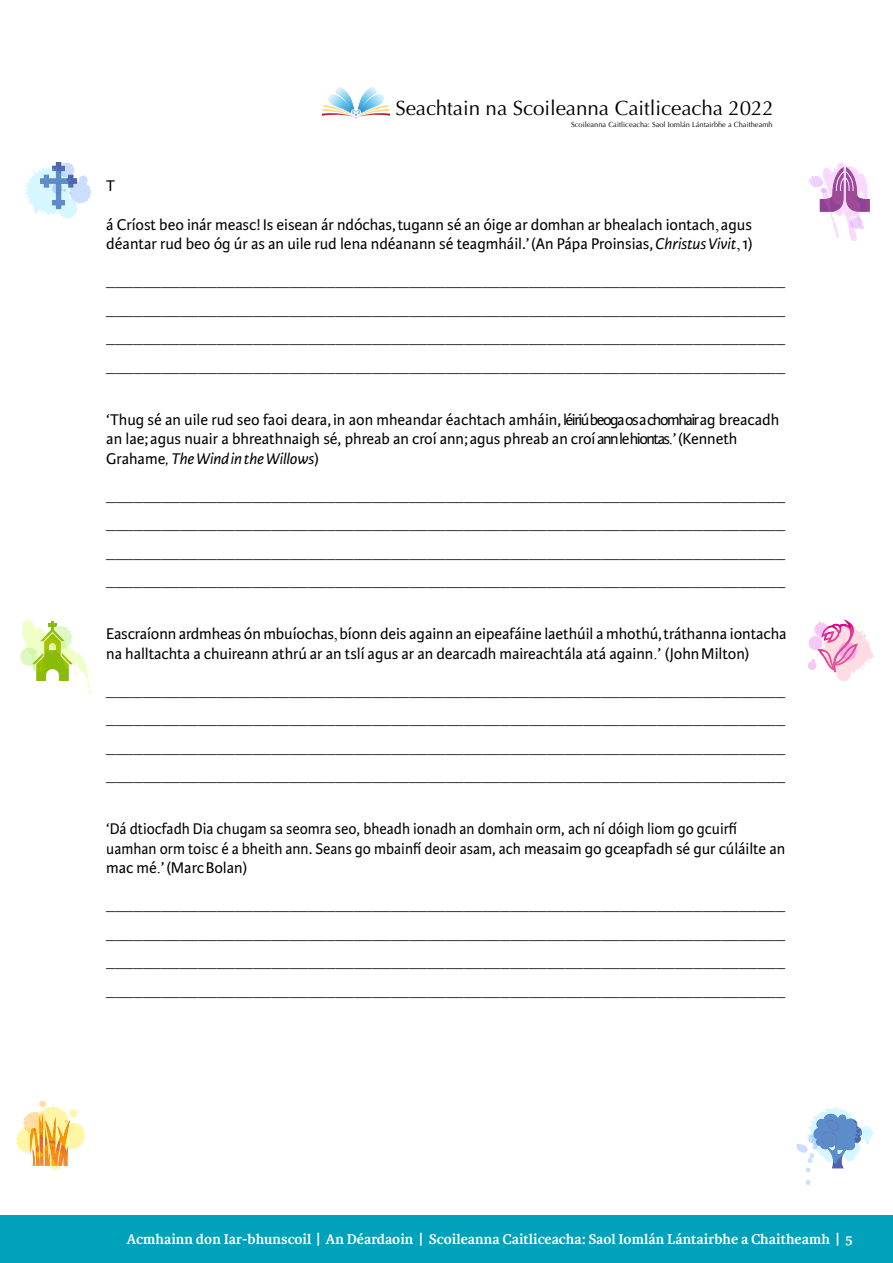
<style>
.page{position:relative;width:893px;height:1263px;background:#fff}
.page>*{position:absolute;margin:0;border:0;box-sizing:border-box;transform-origin:0 0}
.t1{font:20.55px "Optima";letter-spacing:-.005em;color:#000}
.t2{font:16.5px/28.5px "Helvetica";color:#000;text-align:justify}
.t3{font:16.5px/19.5px "Karmina Sans";letter-spacing:-.005em;color:#000}
.t4{font:16.5px/19.5px "Karmina Sans";letter-spacing:-.005em;color:#000;scale:.95 1}
.t5{font:700 15px "Karmina";color:#fff}
.t6{font:7.5px "Optima";color:#000}
.s1{font-family:"Times New Roman"}
.s2{font-style:italic}
.s3{font-family:"Times New Roman";font-style:italic}
</style>
<div class="page">
<div style="left:0;top:1215px;width:893px;height:48px;background:#00a1ba"></div>
<svg style="left:24px;top:162px;width:67px;height:57px"></svg>
<svg style="left:16px;top:1100px;width:69px;height:70px"></svg>
<svg style="left:20px;top:619px;width:72px;height:76px"></svg>
<svg style="left:808px;top:620px;width:65px;height:61px"></svg>
<svg style="left:797px;top:1107px;width:77px;height:65px"></svg>
<svg style="left:805px;top:1180px;width:5px;height:5px"></svg>
<svg style="left:808px;top:162px;width:63px;height:79px"></svg>
<svg style="left:322px;top:87px;width:68px;height:31px"></svg>
<p class="t1" style="left:395px;top:96px;width:380px">Seachtain na Scoileanna Caitliceacha 2022</p>
<p class="t6" style="left:571px;top:120px;width:203px">Scoileanna Caitliceacha: Saol Iomlán Lántairbhe a Chaitheamh</p>
<p class="t3" style="left:106px;top:176px;width:10px">T</p>
<p class="t3" style="left:106px;top:215px;width:648px">á Críost beo inár measc! Is eisean ár ndóchas, tugann sé an óige ar domhan ar bhealach iontach<span class="s1">,</span> agus déantar rud beo óg úr as an uile rud lena ndéanann sé teagmháil.’ (An Pápa Proinsias, <span class="s2">Christus Vivit</span><span class="s1">,</span> 1)</p>
<p class="t2" style="left:106px;top:267px;width:680px">__________________________________________________________________________ __________________________________________________________________________ __________________________________________________________________________ __________________________________________________________________________</p>
<p class="t3" style="left:106px;top:410px;width:674px">‘Thug sé an uile rud seo faoi deara, in aon mheandar éachtach amháin, léiriú beoga os a chomhair ag breacadh an lae; agus nuair a bhreathnaigh sé, phreab an croí ann; agus phreab an croí ann le hiontas<span class="s1">.</span>’ (Kenneth<br>Grahame<span class="s3">,</span> <span class="s2">The Wind in the Willows</span>)</p>
<p class="t2" style="left:106px;top:481px;width:680px">__________________________________________________________________________ __________________________________________________________________________ __________________________________________________________________________ __________________________________________________________________________</p>
<p class="t3" style="left:106px;top:624px;width:682px">Eascraíonn ardmheas ón mbuíochas<span class="s1">,</span> bíonn deis againn an eipeafáine laethúil a mhothú, tráthanna iontacha na halltachta a chuireann athrú ar an tslí agus ar an dearcadh maireachtála atá againn<span class="s1">.</span>’ (John Milton)</p>
<p class="t2" style="left:106px;top:676px;width:680px">__________________________________________________________________________ __________________________________________________________________________ __________________________________________________________________________ __________________________________________________________________________</p>
<p class="t4" style="left:106px;top:819px;width:716px">‘Dá dtiocfadh Dia chugam sa seomra seo, bheadh ionadh an domhain orm, ach ní dóigh liom go gcuirfí uamhan orm toisc é a bheith ann. Seans go mbainfí deoir asam, ach measaim go gceapfadh sé gur cúláilte an mac mé<span class="s1">.</span>’ (Marc Bolan)</p>
<p class="t2" style="left:106px;top:891px;width:680px">__________________________________________________________________________ __________________________________________________________________________ __________________________________________________________________________ __________________________________________________________________________</p>
<p class="t5" style="left:126px;top:1230px;width:728px">Acmhainn don Iar-bhunscoil | An Déardaoin | Scoileanna Caitliceacha: Saol Iomlán Lántairbhe a Chaitheamh | 5</p>
</div>
